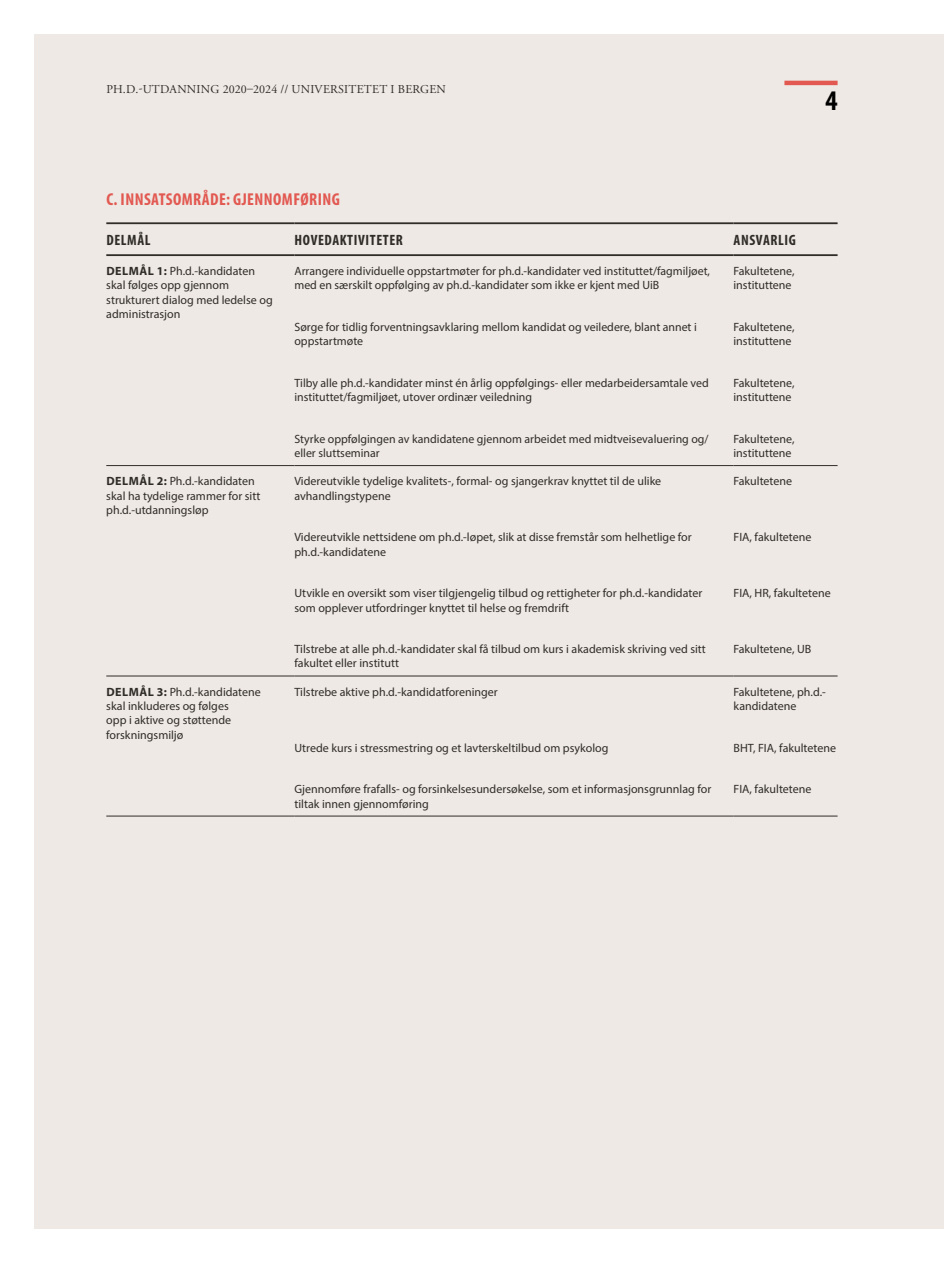
<style>
.page{position:relative;width:944px;height:1263px;background:#fff}
.page>*{position:absolute;margin:0;border:0;box-sizing:border-box;transform-origin:0 0}
.t1{font:700 condensed 28.5px "Myriad Pro";color:#000}
.t2{font:700 condensed 17.25px "Myriad Pro";letter-spacing:.025em;color:#e25952}
.t3{font:700 condensed 15px "Myriad Pro";letter-spacing:.04em;color:#302c28}
.t4{font:12px/14.4px "Myriad Pro";color:#302c28}
.t5{font:12px "Adobe Garamond Pro";letter-spacing:.02em;color:#302c28}
.s1{font-weight:700}
</style>
<div class="page">
<div style="left:34px;top:34px;width:910px;height:1195px;background:#eee9e4"></div>
<hr style="left:784px;top:81px;width:54px;height:4px;background:#e25952">
<hr style="left:106px;top:222px;width:188px;height:2px;background:#302c28">
<hr style="left:294px;top:222px;width:439px;height:2px;background:#302c28">
<hr style="left:733px;top:222px;width:105px;height:2px;background:#302c28">
<hr style="left:106px;top:254px;width:188px;height:2px;background:#302c28">
<hr style="left:294px;top:254px;width:439px;height:2px;background:#302c28">
<hr style="left:733px;top:254px;width:105px;height:2px;background:#302c28">
<hr style="left:106px;top:465px;width:188px;height:1px;background:#302c28">
<hr style="left:294px;top:465px;width:439px;height:1px;background:#302c28">
<hr style="left:733px;top:465px;width:105px;height:1px;background:#302c28">
<hr style="left:106px;top:676px;width:188px;height:1px;background:#302c28">
<hr style="left:294px;top:676px;width:439px;height:1px;background:#302c28">
<hr style="left:733px;top:676px;width:105px;height:1px;background:#302c28">
<hr style="left:106px;top:816px;width:188px;height:1px;background:#302c28">
<hr style="left:294px;top:816px;width:439px;height:1px;background:#302c28">
<hr style="left:733px;top:816px;width:105px;height:1px;background:#302c28">
<p class="t5" style="left:106px;top:82px;width:341px">PH.D.-UTDANNING 2020–2024 // UNIVERSITETET I BERGEN</p>
<h1 class="t1" style="left:825px;top:83px;width:14px">4</h1>
<h2 class="t2" style="left:106px;top:189px;width:235px">C. INNSATSOMRÅDE: GJENNOMFØRING</h2>
<p class="t3" style="left:106px;top:230px;width:46px">DELMÅL</p>
<p class="t3" style="left:295px;top:230px;width:110px">HOVEDAKTIVITETER</p>
<p class="t3" style="left:734px;top:230px;width:64px">ANSVARLIG</p>
<p class="t4" style="left:106px;top:263px;width:168px"><span class="s1">DELMÅL 1:</span> Ph.d.-kandidaten skal følges opp gjennom strukturert dialog med ledelse og administrasjon</p>
<p class="t4" style="left:294px;top:263px;width:417px">Arrangere individuelle oppstartmøter for ph.d.-kandidater ved instituttet/fagmiljøet, med en særskilt oppfølging av ph.d.-kandidater som ikke er kjent med UiB</p>
<p class="t4" style="left:294px;top:319px;width:404px">Sørge for tidlig forventningsavklaring mellom kandidat og veiledere, blant annet i oppstartmøte</p>
<p class="t4" style="left:294px;top:375px;width:416px">Tilby alle ph.d.-kandidater minst én årlig oppfølgings- eller medarbeidersamtale ved instituttet/fagmiljøet, utover ordinær veiledning</p>
<p class="t4" style="left:294px;top:431px;width:416px">Styrke oppfølgingen av kandidatene gjennom arbeidet med midtveisevaluering og/ eller sluttseminar</p>
<p class="t4" style="left:733px;top:263px;width:63px">Fakultetene, instituttene</p>
<p class="t4" style="left:733px;top:319px;width:63px">Fakultetene, instituttene</p>
<p class="t4" style="left:733px;top:375px;width:63px">Fakultetene, instituttene</p>
<p class="t4" style="left:733px;top:431px;width:63px">Fakultetene, instituttene</p>
<p class="t4" style="left:106px;top:474px;width:156px"><span class="s1">DELMÅL 2:</span> Ph.d.-kandidaten skal ha tydelige rammer for sitt ph.d.-utdanningsløp</p>
<p class="t4" style="left:294px;top:474px;width:368px">Videreutvikle tydelige kvalitets-, formal- og sjangerkrav knyttet til de ulike avhandlingstypene</p>
<p class="t4" style="left:294px;top:530px;width:399px">Videreutvikle nettsidene om ph.d.-løpet, slik at disse fremstår som helhetlige for ph.d.-kandidatene</p>
<p class="t4" style="left:294px;top:586px;width:409px">Utvikle en oversikt som viser tilgjengelig tilbud og rettigheter for ph.d.-kandidater som opplever utfordringer knyttet til helse og fremdrift</p>
<p class="t4" style="left:294px;top:642px;width:413px">Tilstrebe at alle ph.d.-kandidater skal få tilbud om kurs i akademisk skriving ved sitt fakultet eller institutt</p>
<p class="t4" style="left:106px;top:684px;width:156px"><span class="s1">DELMÅL 3:</span> Ph.d.-kandidatene skal inkluderes og følges<br>opp i aktive og støttende forskningsmiljø</p>
<p class="t4" style="left:294px;top:684px;width:205px">Tilstrebe aktive ph.d.-kandidatforeninger</p>
<p class="t4" style="left:294px;top:740px;width:316px">Utrede kurs i stressmestring og et lavterskeltilbud om psykolog</p>
<p class="t4" style="left:294px;top:782px;width:418px">Gjennomføre frafalls- og forsinkelsesundersøkelse, som et informasjonsgrunnlag for tiltak innen gjennomføring</p>
<p class="t4" style="left:733px;top:474px;width:60px">Fakultetene</p>
<p class="t4" style="left:733px;top:530px;width:79px">FIA, fakultetene</p>
<p class="t4" style="left:733px;top:586px;width:99px">FIA, HR, fakultetene</p>
<p class="t4" style="left:733px;top:642px;width:79px">Fakultetene, UB</p>
<p class="t4" style="left:733px;top:684px;width:94px">Fakultetene, ph.d.- kandidatene</p>
<p class="t4" style="left:733px;top:740px;width:104px">BHT, FIA, fakultetene</p>
<p class="t4" style="left:733px;top:782px;width:79px">FIA, fakultetene</p>
</div>
